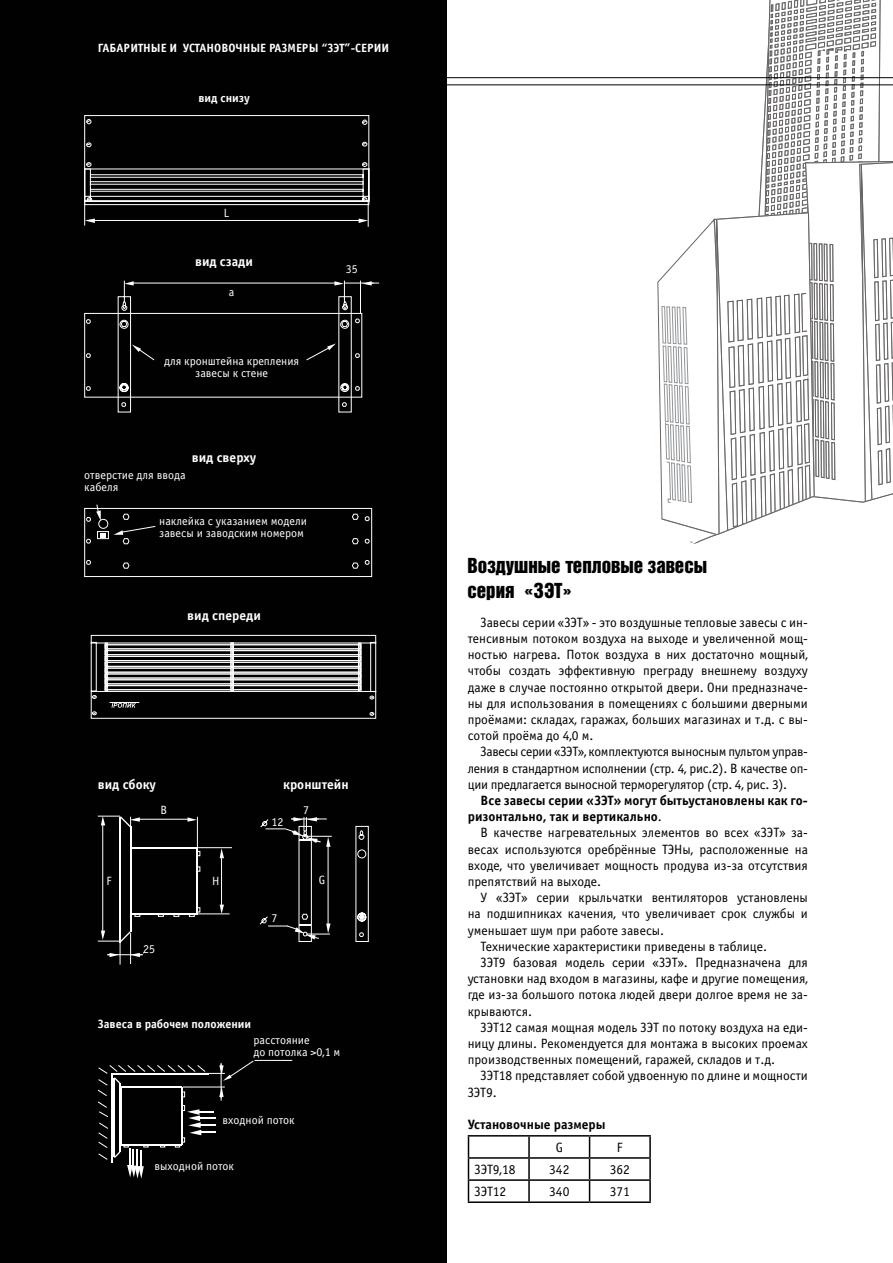
<style>
.page{position:relative;width:893px;height:1263px;background:#fff}
.page>*{position:absolute;margin:0;border:0;box-sizing:border-box;transform-origin:0 0}
.t1{font:21px/25.2px "Bastion Kontrast C";color:#000}
.t2{font:13.5px/16.2px "Officina Sans C";color:#000;text-align:justify}
.t3{font:700 13.5px/16.2px "Officina Sans C";color:#000}
.t4{font:700 13.5px "Officina Sans C";color:#fff}
.t5{font:12px/12px "Officina Sans C";color:#fff}
.t6{font:700 12px "Officina Sans C";color:#fff}
.s1{font-weight:400}
</style>
<div class="page">
<div style="left:0;top:0;width:446px;height:1263px;background:#010101"></div>
<svg style="left:657px;top:0;width:236px;height:545px"></svg>
<hr style="left:468px;top:1135px;width:61px;height:1px;background:#000">
<hr style="left:529px;top:1135px;width:61px;height:1px;background:#000">
<hr style="left:528px;top:1136px;width:2px;height:21px;background:#000">
<hr style="left:590px;top:1135px;width:61px;height:1px;background:#000">
<hr style="left:649px;top:1136px;width:2px;height:21px;background:#000">
<hr style="left:468px;top:1157px;width:61px;height:2px;background:#000">
<hr style="left:529px;top:1157px;width:61px;height:2px;background:#000">
<hr style="left:528px;top:1159px;width:2px;height:20px;background:#000">
<hr style="left:590px;top:1157px;width:61px;height:2px;background:#000">
<hr style="left:649px;top:1159px;width:2px;height:20px;background:#000">
<hr style="left:468px;top:1179px;width:61px;height:2px;background:#000">
<svg style="left:468px;top:1136px;width:1px;height:65px"></svg>
<hr style="left:529px;top:1179px;width:61px;height:2px;background:#000">
<hr style="left:528px;top:1181px;width:2px;height:20px;background:#000">
<hr style="left:590px;top:1179px;width:61px;height:2px;background:#000">
<svg style="left:589px;top:1136px;width:1px;height:65px"></svg>
<hr style="left:649px;top:1181px;width:2px;height:20px;background:#000">
<hr style="left:468px;top:1201px;width:61px;height:2px;background:#000">
<hr style="left:529px;top:1201px;width:61px;height:2px;background:#000">
<hr style="left:590px;top:1201px;width:61px;height:2px;background:#000">
<hr style="left:0;top:85px;width:893px;height:1px;background:#000">
<hr style="left:411px;top:77px;width:482px;height:1px;background:#000">
<svg style="left:90px;top:635px;width:286px;height:84px"></svg>
<svg style="left:84px;top:504px;width:288px;height:73px"></svg>
<svg style="left:97px;top:1060px;width:196px;height:118px"></svg>
<hr style="left:120px;top:1083px;width:1px;height:69px;background:#fff">
<svg style="left:259px;top:817px;width:110px;height:125px"></svg>
<hr style="left:131px;top:847px;width:66px;height:1px;background:#fff">
<hr style="left:131px;top:913px;width:67px;height:1px;background:#fff">
<hr style="left:197px;top:848px;width:1px;height:66px;background:#fff">
<hr style="left:166px;top:847px;width:66px;height:1px;background:#fff">
<hr style="left:164px;top:913px;width:66px;height:1px;background:#fff">
<hr style="left:221px;top:856px;width:1px;height:50px;background:#fff">
<svg style="left:220px;top:848px;width:4px;height:10px"></svg>
<svg style="left:220px;top:905px;width:4px;height:9px"></svg>
<hr style="left:138px;top:819px;width:51px;height:1px;background:#fff">
<svg style="left:187px;top:817px;width:10px;height:5px"></svg>
<svg style="left:135px;top:914px;width:5px;height:3px"></svg>
<svg style="left:158px;top:914px;width:6px;height:3px"></svg>
<svg style="left:189px;top:907px;width:11px;height:10px"></svg>
<svg style="left:174px;top:914px;width:5px;height:3px"></svg>
<hr style="left:119px;top:817px;width:2px;height:125px;background:#fff">
<hr style="left:130px;top:827px;width:1px;height:105px;background:#fff">
<hr style="left:197px;top:817px;width:1px;height:39px;background:#fff">
<hr style="left:102px;top:823px;width:1px;height:109px;background:#fff">
<svg style="left:98px;top:816px;width:42px;height:12px"></svg>
<svg style="left:98px;top:930px;width:46px;height:35px"></svg>
<hr style="left:108px;top:954px;width:35px;height:1px;background:#fff">
<svg style="left:84px;top:115px;width:286px;height:112px"></svg>
<svg style="left:84px;top:280px;width:296px;height:133px"></svg>
<p class="t6" style="left:98px;top:41px;width:293px">ГАБАРИТНЫЕ И УСТАНОВОЧНЫЕ РАЗМЕРЫ “ЗЭТ”-СЕРИИ</p>
<p class="t6" style="left:198px;top:91px;width:53px">вид снизу</p>
<p class="t5" style="left:224px;top:207px;width:7px">L</p>
<p class="t4" style="left:195px;top:254px;width:59px">вид сзади</p>
<p class="t5" style="left:229px;top:287px;width:7px">a</p>
<p class="t5" style="left:164px;top:355px;width:137px;text-align:center">для кронштейна крепления завесы к стене</p>
<p class="t4" style="left:192px;top:449px;width:66px">вид сверху</p>
<p class="t5" style="left:84px;top:469px;width:103px">отверстие для ввода кабеля</p>
<p class="t5" style="left:159px;top:515px;width:149px">наклейка с указанием модели завесы и заводским номером</p>
<p class="t4" style="left:187px;top:607px;width:75px">вид спереди</p>
<p class="t5" style="left:346px;top:264px;width:13px">35</p>
<p class="t4" style="left:98px;top:777px;width:60px">вид сбоку</p>
<p class="t4" style="left:283px;top:777px;width:67px">кронштейн</p>
<p class="t5" style="left:160px;top:804px;width:8px">B</p>
<p class="t5" style="left:303px;top:804px;width:7px">7</p>
<p class="t5" style="left:272px;top:816px;width:13px">12</p>
<p class="t5" style="left:106px;top:875px;width:7px">F</p>
<p class="t5" style="left:212px;top:875px;width:9px">H</p>
<p class="t5" style="left:319px;top:874px;width:8px">G</p>
<p class="t5" style="left:272px;top:912px;width:7px">7</p>
<p class="t5" style="left:143px;top:943px;width:13px">25</p>
<p class="t6" style="left:98px;top:1017px;width:155px">Завеса в рабочем положении</p>
<p class="t5" style="left:254px;top:1034px;width:88px">расстояние<br>до потолка &gt;0,1 м</p>
<p class="t5" style="left:223px;top:1114px;width:74px">входной поток</p>
<p class="t5" style="left:155px;top:1160px;width:81px">выходной поток</p>
<h1 class="t1" style="left:467px;top:552px;width:241px">Воздушные тепловые завесы серия «ЗЭТ»</h1>
<p class="t2" style="left:468px;top:614px;width:342px;text-indent:13px">Завесы серии «ЗЭТ» - это воздушные тепловые завесы с ин&shy;тенсивным потоком воздуха на выходе и увеличенной мощ&shy;ностью нагрева. Поток воздуха в них достаточно мощный, чтобы создать эффективную преграду внешнему воздуху даже в случае постоянно открытой двери. Они предназначе&shy;ны для использования в помещениях с большими дверными проёмами: складах, гаражах, больших магазинах и т.д. с вы&shy;сотой проёма до 4,0 м.</p>
<p class="t2" style="left:468px;top:744px;width:342px;text-indent:13px">Завесы серии «ЗЭТ», комплектуются выносным пультом управ&shy;ления в стандартном исполнении (стр. 4, рис.2). В качестве оп&shy;ции предлагается выносной терморегулятор (стр. 4, рис. 3).</p>
<p class="t3" style="left:468px;top:792px;width:342px;text-indent:13px">Все завесы серии «ЗЭТ» могут бытьустановлены как го&shy;ризонтально, так и вертикально<span class="s1">.</span></p>
<p class="t2" style="left:468px;top:825px;width:342px;text-indent:13px">В качестве нагревательных элементов во всех «ЗЭТ» за&shy;весах используются оребрённые ТЭНы, расположенные на входе, что увеличивает мощность продува из-за отсутствия препятствий на выходе.</p>
<p class="t2" style="left:480px;top:890px;width:329px">У «ЗЭТ» серии крыльчатки вентиляторов установлены</p>
<p class="t2" style="left:468px;top:906px;width:342px">на подшипниках качения, что увеличивает срок службы и</p>
<p class="t2" style="left:468px;top:922px;width:198px">уменьшает шум при работе завесы.</p>
<p class="t2" style="left:480px;top:938px;width:288px">Технические характеристики приведены в таблице.</p>
<p class="t2" style="left:480px;top:955px;width:329px">ЗЭТ9 базовая модель серии «ЗЭТ». Предназначена для</p>
<p class="t2" style="left:468px;top:971px;width:342px">установки над входом в магазины, кафе и другие помещения,</p>
<p class="t2" style="left:468px;top:987px;width:342px">где из-за большого потока людей двери долгое время не за-</p>
<p class="t2" style="left:468px;top:1003px;width:66px">крываются.</p>
<p class="t2" style="left:480px;top:1019px;width:329px">ЗЭТ12 самая мощная модель ЗЭТ по потоку воздуха на еди-</p>
<p class="t2" style="left:468px;top:1036px;width:342px">ницу длины. Рекомендуется для монтажа в высоких проемах</p>
<p class="t2" style="left:468px;top:1052px;width:309px">производственных помещений, гаражей, складов и т.д.</p>
<p class="t2" style="left:480px;top:1068px;width:329px">ЗЭТ18 представляет собой удвоенную по длине и мощности</p>
<p class="t2" style="left:468px;top:1084px;width:31px">ЗЭТ9.</p>
<p class="t3" style="left:468px;top:1116px;width:139px">Установочные размеры</p>
<p class="t2" style="left:556px;top:1139px;width:9px">G</p>
<p class="t2" style="left:617px;top:1139px;width:7px">F</p>
<p class="t2" style="left:474px;top:1162px;width:43px">ЗЭТ9,18</p>
<p class="t2" style="left:549px;top:1162px;width:22px">342</p>
<p class="t2" style="left:610px;top:1162px;width:22px">362</p>
<p class="t2" style="left:474px;top:1184px;width:33px">ЗЭТ12</p>
<p class="t2" style="left:549px;top:1184px;width:22px">340</p>
<p class="t2" style="left:610px;top:1184px;width:22px">371</p>
</div>
